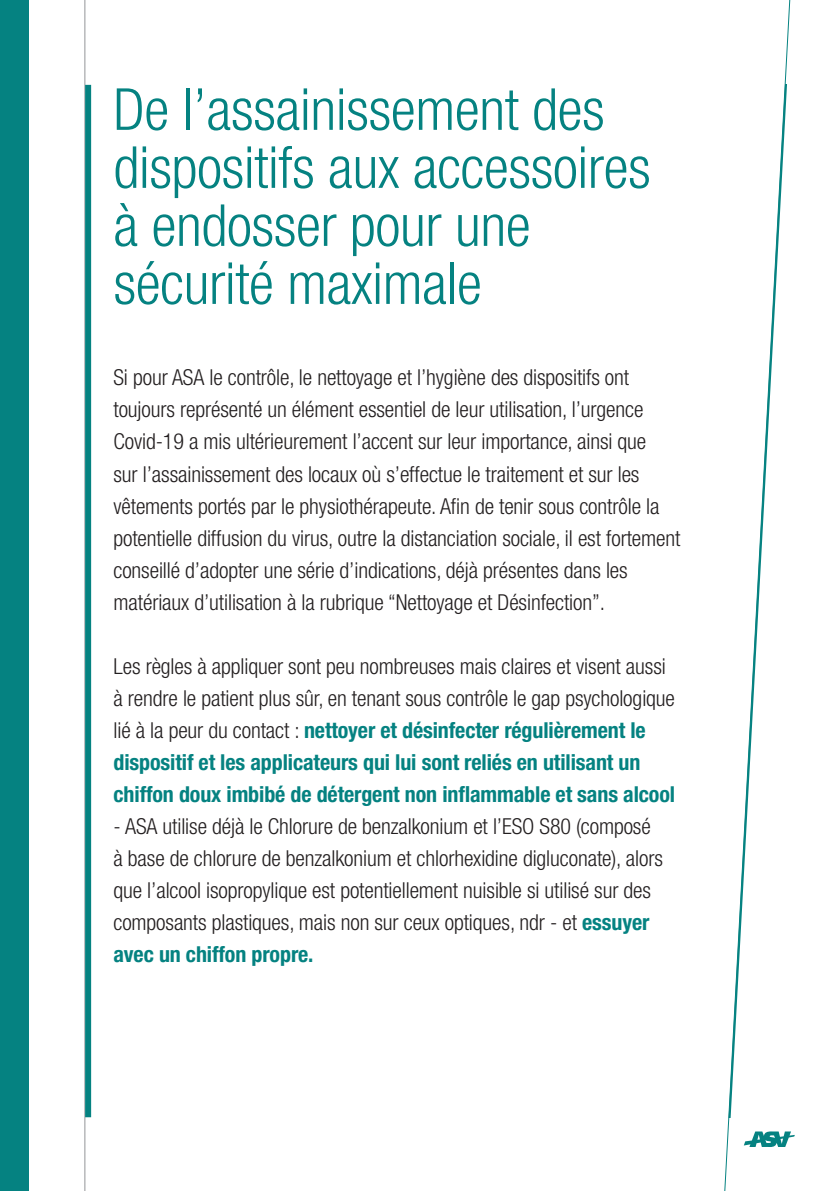
<style>
.page{position:relative;width:840px;height:1191px;background:#fff}
.page>*{position:absolute;margin:0;border:0;box-sizing:border-box;transform-origin:0 0}
.t1{font:300 condensed 58px/58px "Helvetica Neue";letter-spacing:-.005em;color:#058281}
.t2{font:300 condensed 22px/32px "Helvetica Neue";letter-spacing:-.005em;color:#231f20}
.t3{font:700 condensed 22px/32px "Helvetica Neue";letter-spacing:-.005em;color:#058281}
.s1{font-weight:300;color:#231f20}
.s2{font-weight:700;color:#058281}
</style>
<div class="page">
<svg style="left:728px;top:85px;width:59px;height:1032px"></svg>
<hr style="left:84px;top:0;width:1px;height:1191px;background:#939598">
<div style="left:85px;top:85px;width:6px;height:1032px;background:#058281"></div>
<svg style="left:743px;top:1131px;width:51px;height:16px"></svg>
<div style="left:0;top:0;width:28px;height:1191px;background:#058281"></div>
<h1 class="t1" style="left:113px;top:80px;width:538px">De l’assainissement des dispositifs aux accessoires à endosser pour une sécurité maximale</h1>
<p class="t2" style="left:113px;top:361px;width:568px">Si pour ASA le contrôle, le nettoyage et l’hygiène des dispositifs ont toujours représenté un élément essentiel de leur utilisation, l’urgence Covid-19 a mis ultérieurement l’accent sur leur importance, ainsi que<br>sur l’assainissement des locaux où s’effectue le traitement et sur les vêtements portés par le physiothérapeute. Afin de tenir sous contrôle la potentielle diffusion du virus, outre la distanciation sociale, il est fortement conseillé d’adopter une série d’indications, déjà présentes dans les matériaux d’utilisation à la rubrique “Nettoyage et Désinfection”.</p>
<p class="t3" style="left:113px;top:649px;width:563px"><span class="s1">Les règles à appliquer sont peu nombreuses mais claires et visent aussi à rendre le patient plus sûr, en tenant sous contrôle le gap psychologique lié à la peur du contact :</span> nettoyer et désinfecter régulièrement le dispositif et les applicateurs qui lui sont reliés en utilisant un chiffon doux imbibé de détergent non inflammable et sans alcool</p>
<p class="t2" style="left:113px;top:809px;width:550px">- ASA utilise déjà le Chlorure de benzalkonium et l’ESO S80 (composé à base de chlorure de benzalkonium et chlorhexidine digluconate), alors que l’alcool isopropylique est potentiellement nuisible si utilisé sur des composants plastiques, mais non sur ceux optiques, ndr - et <span class="s2">essuyer avec un chiffon propre.</span></p>
</div>
